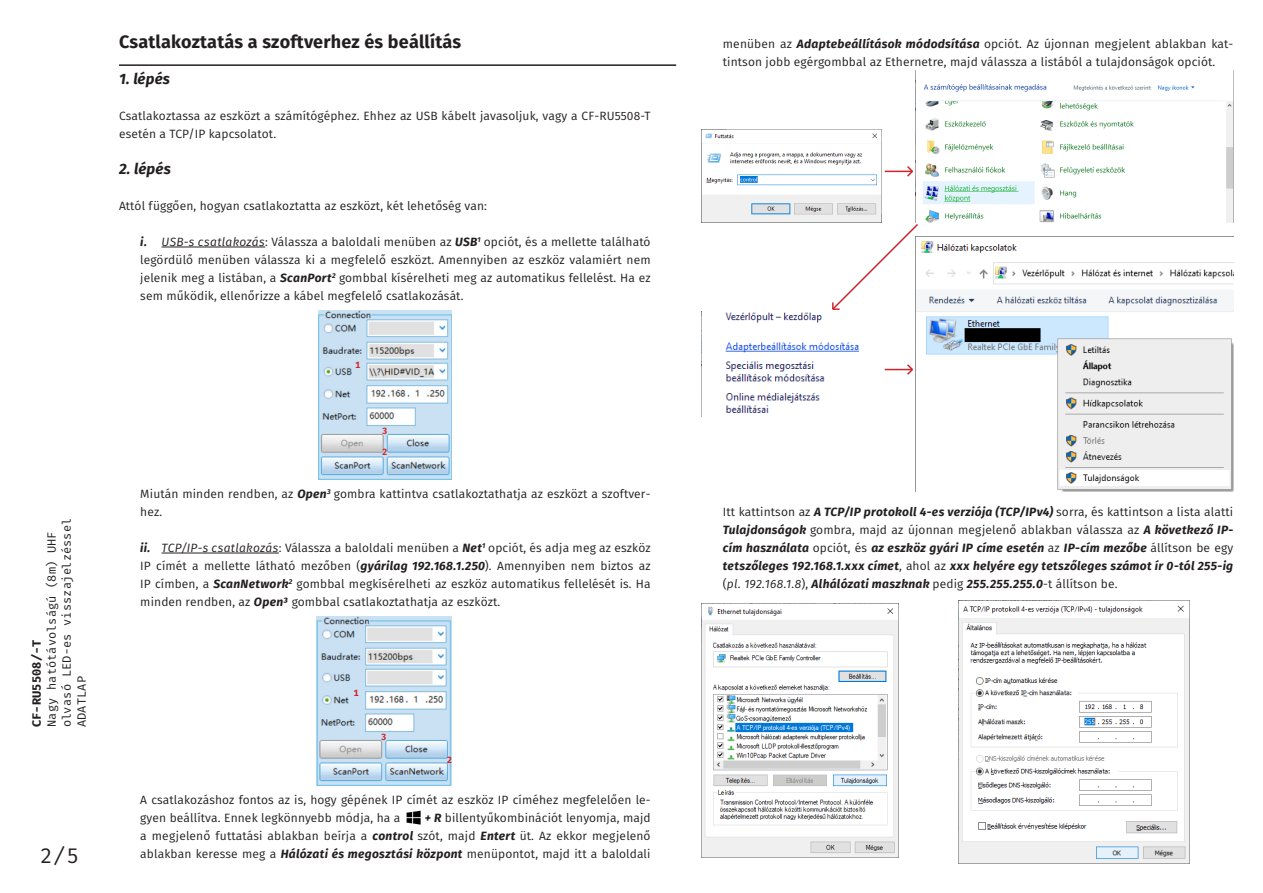
<style>
.page{position:relative;width:1263px;height:893px;background:#fff}
.page>*{position:absolute;margin:0;border:0;box-sizing:border-box;transform-origin:0 0}
.t1{font:21px "Fira Mono";color:#231f20}
.t2{font:700 18px "Fira Sans";letter-spacing:.01em;color:#231f20}
.t3{font:italic 700 15px "Fira Sans";letter-spacing:.01em;color:#231f20}
.t4{font:12px/18px "Fira Sans";letter-spacing:.01em;color:#231f20}
.t5{font:italic 700 12px/18px "Fira Sans";letter-spacing:.025em;color:#231f20;text-align:justify}
.t6{font:12px/15px "Fira Mono";letter-spacing:.01em;color:#231f20}
.t7{font:700 12px "Fira Mono";letter-spacing:.01em;color:#231f20}
.t8{font:700 9px "Fira Mono";color:#d1232a}
.s1{font-weight:700;font-style:italic}
.s2{font-style:italic}
.s3{font-weight:400;font-style:normal}
.s4{font-weight:400}
</style>
<div class="page">
<hr style="left:119px;top:64px;width:557px;height:2px;background:#231f20">
<hr style="left:162px;top:247px;width:103px;height:1px;background:#231f20">
<hr style="left:162px;top:553px;width:117px;height:1px;background:#231f20">
<img style="left:318px;top:310px;width:133px;height:170px">
<img style="left:406px;top:810px;width:15px;height:15px">
<img style="left:317px;top:616px;width:134px;height:170px">
<img style="left:702px;top:129px;width:180px;height:93px">
<img style="left:915px;top:70px;width:318px;height:152px">
<img style="left:725px;top:312px;width:134px;height:101px">
<img style="left:915px;top:241px;width:318px;height:251px">
<svg style="left:885px;top:166px;width:28px;height:11px"></svg>
<svg style="left:830px;top:222px;width:90px;height:90px"></svg>
<svg style="left:885px;top:364px;width:28px;height:11px"></svg>
<img style="left:702px;top:604px;width:197px;height:254px">
<img style="left:958px;top:600px;width:232px;height:263px">
<p class="t6" style="left:45px;top:727px;width:210px;rotate:-90deg">Nagy hatótávolságú (8m) UHF olvasó LED-es visszajelzéssel<br>ADATLAP</p>
<p class="t7" style="left:28px;top:727px;width:89px;rotate:-90deg">CF-RU5508/-T</p>
<h1 class="t1" style="left:40px;top:841px;width:40px">2/5</h1>
<p class="t2" style="left:119px;top:26px;width:344px">Csatlakoztatás a szoftverhez és beállítás</p>
<p class="t3" style="left:119px;top:66px;width:52px">1. lépés</p>
<p class="t4" style="left:119px;top:107px;width:533px">Csatlakoztassa az eszközt a számítógéphez. Ehhez az USB kábelt javasoljuk, vagy a CF-RU5508-T esetén a TCP/IP kapcsolatot.</p>
<p class="t3" style="left:119px;top:156px;width:53px">2. lépés</p>
<p class="t4" style="left:119px;top:197px;width:369px">Attól függően, hogyan csatlakoztatta az eszközt, két lehetőség van:</p>
<p class="t4" style="left:140px;top:233px;width:512px;text-align:justify"><span class="s1">i.</span> <span class="s2">USB-s csatlakozás</span>: Válassza a baloldali menüben az <span class="s1">USB</span><sup>1</sup> opciót, és a mellette található legördülő menüben válassza ki a megfelelő eszközt. Amennyiben az eszköz valamiért nem jelenik meg a listában, a <span class="s1">ScanPort</span><sup>2</sup> gombbal kísérelheti meg az automatikus fellelést. Ha ez sem működik, ellenőrizze a kábel megfelelő csatlakozását.</p>
<p class="t8" style="left:355px;top:359px;width:7px">1</p>
<p class="t8" style="left:382px;top:425px;width:7px">3</p>
<p class="t8" style="left:382px;top:446px;width:7px">2</p>
<p class="t4" style="left:140px;top:485px;width:512px">Miután minden rendben, az <span class="s1">Open</span><sup>3</sup> gombra kattintva csatlakoztathatja az eszközt a szoftver&shy;hez.</p>
<p class="t4" style="left:140px;top:539px;width:512px;text-align:justify"><span class="s1">ii.</span> <span class="s2">TCP/IP-s csatlakozás</span>: Válassza a baloldali menüben a <span class="s1">Net</span><sup>1</sup> opciót, és adja meg az eszköz IP címét a mellette látható mezőben (<span class="s1">gyárilag 192.168.1.250</span>). Amennyiben nem biztos az IP címben, a <span class="s1">ScanNetwork</span><sup>2</sup> gombbal megkísérelheti az eszköz automatikus fellelését is. Ha minden rendben, az <span class="s1">Open3</span> gombbal csatlakoztathatja az eszközt.</p>
<p class="t8" style="left:353px;top:686px;width:7px">1</p>
<p class="t8" style="left:381px;top:731px;width:7px">3</p>
<p class="t8" style="left:447px;top:754px;width:7px">2</p>
<p class="t4" style="left:140px;top:791px;width:512px">A csatlakozáshoz fontos az is, hogy gépének IP címét az eszköz IP címéhez megfelelően le&shy;gyen beállítva. Ennek legkönnyebb módja, ha a</p>
<p class="t4" style="left:140px;top:809px;width:512px;text-align:justify;text-indent:284px"><span class="s1">+ R</span> billentyűkombinációt lenyomja, majd a megjelenő futtatási ablakban beírja a <span class="s1">control</span> szót, majd <span class="s1">Entert</span> üt. Az ekkor megjelenő ablakban keresse meg a <span class="s1">Hálózati és megosztási központ</span> menüpontot, majd itt a baloldali</p>
<p class="t4" style="left:723px;top:35px;width:512px">menüben az <span class="s1">Adaptebeállítások módodsítása</span> opciót. Az újonnan megjelent ablakban kat&shy;tintson jobb egérgombbal az Ethernetre, majd válassza a listából a tulajdonságok opciót.</p>
<p class="t5" style="left:723px;top:502px;width:512px"><span class="s3">Itt kattintson az</span> A TCP/IP protokoll 4-es verziója (TCP/IPv4) <span class="s3">sorra, és kattintson a lista alatti </span>Tulajdonságok <span class="s3">gombra, majd az újonnan megjelenő ablakban válassza az</span> A következő IP&shy;cím használata <span class="s3">opciót, és</span> az eszköz gyári IP címe esetén <span class="s3">az</span> IP-cím mezőbe <span class="s3">állítson be egy </span>tetszőleges 192.168.1.xxx címet<span class="s3">, ahol az</span> xxx helyére egy tetszőleges számot ír 0-tól 255-ig <span class="s3">(</span><span class="s4">pl. 192.168.1.8</span><span class="s3">),</span> Alhálózati maszknak <span class="s3">pedig</span> 255.255.255.0<span class="s3">-t állítson be.</span></p>
</div>
